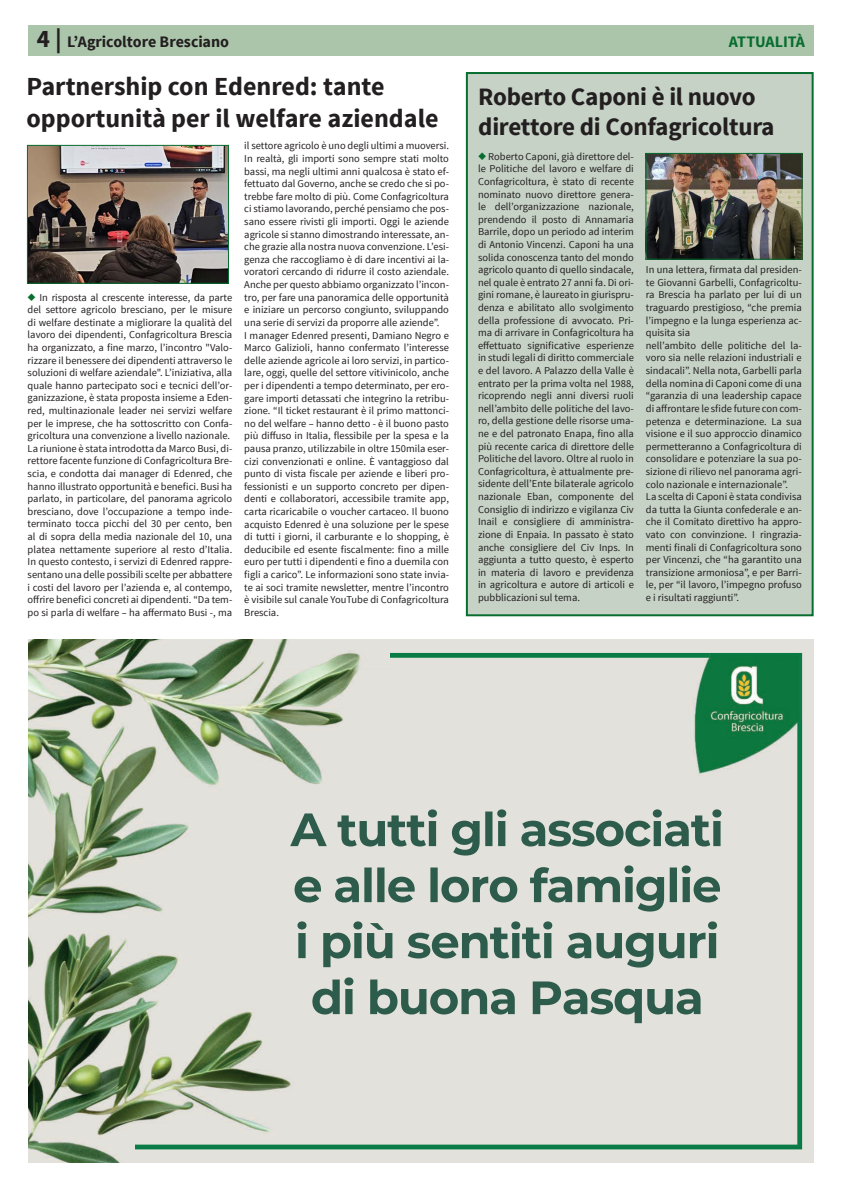
<style>
.page{position:relative;width:842px;height:1191px;background:#fff}
.page>*{position:absolute;margin:0;border:0;box-sizing:border-box;transform-origin:0 0}
.TITOLI_articoli_BIG{font:700 26px/31.2px "Source Sans Pro";color:#231f20}
.TITOLI_articoli_BIG-2{font:700 25px/30px "Source Sans Pro";letter-spacing:-.01em;color:#231f20}
.t1{font:700 16px "Source Sans Pro";letter-spacing:-.005em;color:#231f20}
.t2{font:700 16px "Source Sans Pro";letter-spacing:-.01em;color:#086d2f}
.Testo_lungo{font:10.5px/12.6px "Source Sans Pro";color:#231f20;text-align:justify}
.s1{font-size:25px}
.s2{color:#086d2f}
</style>
<div class="page">
<div style="left:28px;top:26px;width:786px;height:30px;background:#abc5ab"></div>
<div style="left:466px;top:72px;width:348px;height:544px;background:#c6d2c6;border:2px solid #086d2f"></div>
<img style="left:29px;top:147px;width:198px;height:135px">
<div style="left:27px;top:145px;width:202px;height:139px;border:1px solid #086d2f"></div>
<img style="left:647px;top:155px;width:153px;height:103px">
<div style="left:645px;top:153px;width:157px;height:107px;border:1px solid #086d2f"></div>
<img style="left:28px;top:640px;width:786px;height:522px">
<img style="left:28px;top:653px;width:774px;height:496px">
<img style="left:35px;top:641px;width:355px;height:29px">
<img style="left:28px;top:1134px;width:107px;height:28px">
<p class="t1" style="left:37px;top:32px;width:194px"><span class="s1">4 |</span> L’Agricoltore Bresciano</p>
<p class="t2" style="left:729px;top:32px;width:78px">ATTUALITÀ</p>
<p class="TITOLI_articoli_BIG" style="left:27px;top:72px;width:413px">Partnership con Edenred: tante opportunità per il welfare aziendale</p>
<p class="Testo_lungo" style="left:28px;top:291px;width:206px"><span class="s2">◆</span> In risposta al crescente interesse, da parte del settore agricolo bresciano, per le misure di welfare destinate a migliorare la qualità del lavoro dei dipendenti, Confagricoltura Brescia ha organizzato, a fine marzo, l’incontro "Valo&shy;rizzare il benessere dei dipendenti attraverso le soluzioni di welfare aziendale". L’iniziativa, alla quale hanno partecipato soci e tecnici dell’or&shy;ganizzazione, è stata proposta insieme a Eden&shy;red, multinazionale leader nei servizi welfare per le imprese, che ha sottoscritto con Confa&shy;gricoltura una convenzione a livello nazionale.</p>
<p class="Testo_lungo" style="left:28px;top:442px;width:206px">La riunione è stata introdotta da Marco Busi, di&shy;rettore facente funzione di Confagricoltura Bre&shy;scia, e condotta dai manager di Edenred, che hanno illustrato opportunità e benefici. Busi ha parlato, in particolare, del panorama agricolo bresciano, dove l’occupazione a tempo inde&shy;terminato tocca picchi del 30 per cento, ben al di sopra della media nazionale del 10, una platea nettamente superiore al resto d’Italia.<br>In questo contesto, i servizi di Edenred rappre&shy;sentano una delle possibili scelte per abbattere i costi del lavoro per l’azienda e, al contempo, offrire benefici concreti ai dipendenti. “Da tem&shy;po si parla di welfare – ha affermato Busi -, ma</p>
<p class="Testo_lungo" style="left:244px;top:140px;width:206px">il settore agricolo è uno degli ultimi a muoversi.<br>In realtà, gli importi sono sempre stati molto bassi, ma negli ultimi anni qualcosa è stato ef&shy;fettuato dal Governo, anche se credo che si po&shy;trebbe fare molto di più. Come Confagricoltura ci stiamo lavorando, perché pensiamo che pos&shy;sano essere rivisti gli importi. Oggi le aziende agricole si stanno dimostrando interessate, an&shy;che grazie alla nostra nuova convenzione. L’esi&shy;genza che raccogliamo è di dare incentivi ai la&shy;voratori cercando di ridurre il costo aziendale.<br>Anche per questo abbiamo organizzato l’incon&shy;tro, per fare una panoramica delle opportunità e iniziare un percorso congiunto, sviluppando una serie di servizi da proporre alle aziende”.</p>
<p class="Testo_lungo" style="left:244px;top:329px;width:206px">I manager Edenred presenti, Damiano Negro e Marco Galizioli, hanno confermato l’interesse delle aziende agricole ai loro servizi, in partico&shy;lare, oggi, quelle del settore vitivinicolo, anche per i dipendenti a tempo determinato, per ero&shy;gare importi detassati che integrino la retribu&shy;zione. “Il ticket restaurant è il primo mattonci&shy;no del welfare – hanno detto - è il buono pasto più diffuso in Italia, flessibile per la spesa e la pausa pranzo, utilizzabile in oltre 150mila eser&shy;cizi convenzionati e online. È vantaggioso dal punto di vista fiscale per aziende e liberi pro&shy;fessionisti e un supporto concreto per dipen&shy;denti e collaboratori, accessibile tramite app, carta ricaricabile o voucher cartaceo. Il buono acquisto Edenred è una soluzione per le spese di tutti i giorni, il carburante e lo shopping, è deducibile ed esente fiscalmente: fino a mille euro per tutti i dipendenti e fino a duemila con figli a carico”. Le informazioni sono state invia&shy;te ai soci tramite newsletter, mentre l’incontro è visibile sul canale YouTube di Confagricoltura Brescia.</p>
<p class="TITOLI_articoli_BIG-2" style="left:478px;top:82px;width:298px">Roberto Caponi è il nuovo direttore di Confagricoltura</p>
<p class="Testo_lungo" style="left:478px;top:150px;width:157px"><span class="s2">◆</span> Roberto Caponi, già direttore del&shy;le Politiche del lavoro e welfare di Confagricoltura, è stato di recente nominato nuovo direttore genera&shy;le dell’organizzazione nazionale, prendendo il posto di Annamaria Barrile, dopo un periodo ad interim di Antonio Vincenzi. Caponi ha una solida conoscenza tanto del mondo agricolo quanto di quello sindacale, nel quale è entrato 27 anni fa. Di ori&shy;gini romane, è laureato in giurispru&shy;denza e abilitato allo svolgimento della professione di avvocato. Pri&shy;ma di arrivare in Confagricoltura ha effettuato significative esperienze in studi legali di diritto commerciale e del lavoro. A Palazzo della Valle è entrato per la prima volta nel 1988, ricoprendo negli anni diversi ruoli nell’ambito delle politiche del lavo&shy;ro, della gestione delle risorse uma&shy;ne e del patronato Enapa, fino alla più recente carica di direttore delle Politiche del lavoro. Oltre al ruolo in Confagricoltura, è attualmente pre&shy;sidente dell’Ente bilaterale agricolo nazionale Eban, componente del Consiglio di indirizzo e vigilanza Civ Inail e consigliere di amministra&shy;zione di Enpaia. In passato è stato anche consigliere del Civ Inps. In aggiunta a tutto questo, è esperto in materia di lavoro e previdenza in agricoltura e autore di articoli e pubblicazioni sul tema.</p>
<p class="Testo_lungo" style="left:646px;top:264px;width:157px">In una lettera, firmata dal presiden&shy;te Giovanni Garbelli, Confagricoltu&shy;ra Brescia ha parlato per lui di un traguardo prestigioso, “che premia l’impegno e la lunga esperienza ac&shy;quisita sia</p>
<p class="Testo_lungo" style="left:646px;top:339px;width:157px">nell’ambito delle politiche del la&shy;voro sia nelle relazioni industriali e sindacali”. Nella nota, Garbelli parla della nomina di Caponi come di una “garanzia di una leadership capace di affrontare le sfide future con com&shy;petenza e determinazione. La sua visione e il suo approccio dinamico permetteranno a Confagricoltura di consolidare e potenziare la sua po&shy;sizione di rilievo nel panorama agri&shy;colo nazionale e internazionale”.</p>
<p class="Testo_lungo" style="left:646px;top:490px;width:157px">La scelta di Caponi è stata condivisa da tutta la Giunta confederale e an&shy;che il Comitato direttivo ha appro&shy;vato con convinzione. I ringrazia&shy;menti finali di Confagricoltura sono per Vincenzi, che “ha garantito una transizione armoniosa”, e per Barri&shy;le, per “il lavoro, l’impegno profuso e i risultati raggiunti”.</p>
</div>
